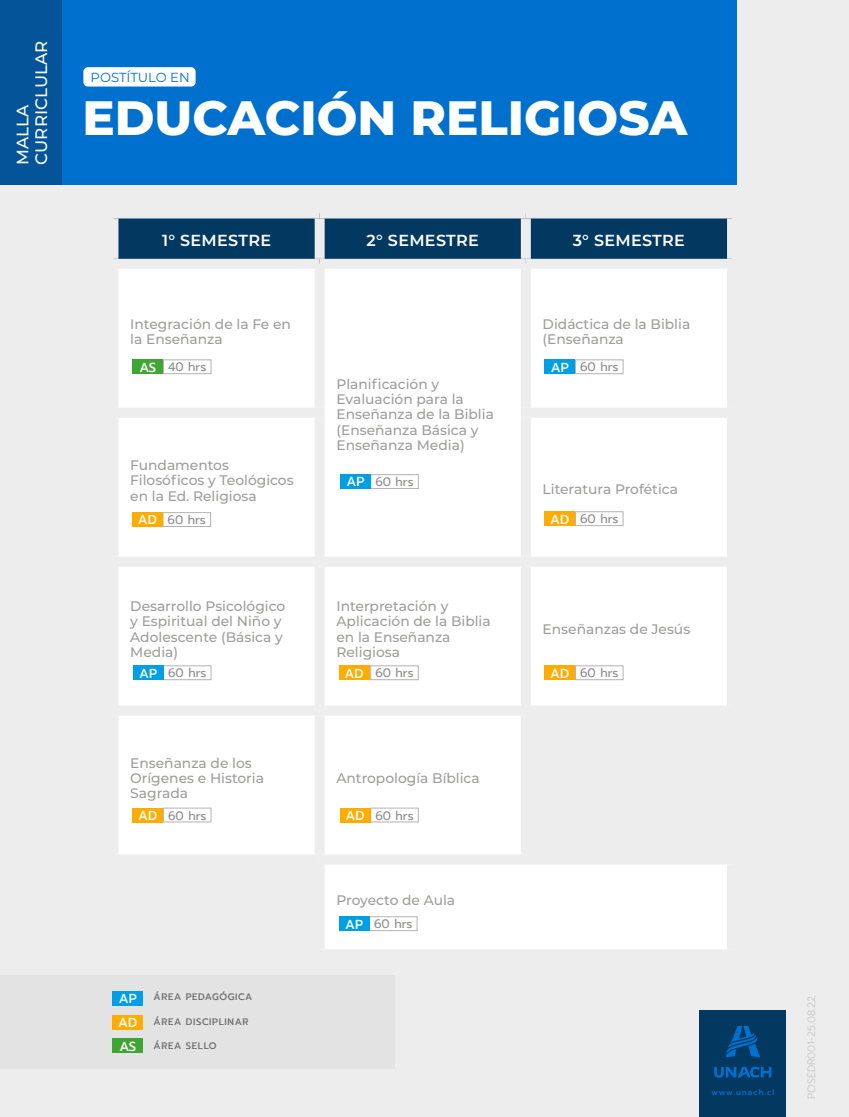
<style>
.page{position:relative;width:849px;height:1117px;background:#fff}
.page>*{position:absolute;margin:0;border:0;box-sizing:border-box;transform-origin:0 0}
.t1{font:800 48.12px "Montserrat";color:#fff}
.t2{font:500 16.62px/18.6px "Montserrat";color:#fff}
.t3{font:600 15.92px "Montserrat";letter-spacing:.02em;color:#fff}
.t4{font:500 13.83px/15.4px "Montserrat";color:#9d9d9c}
.t5{font:13.12px "Montserrat";color:#0070ce}
.t6{font:500 12.95px/23.8px "Prompt";color:#fff;text-align:justify}
.t7{font:12.25px "Prompt";color:#8c8c8b}
.t8{font:300 10.5px "Prompt";color:#c6c6c6}
.t9{font:500 9.45px "Prompt";letter-spacing:.07em;color:#706f6f}
.t10{font:500 7.88px "Prompt";letter-spacing:.125em;color:#0070ce}
.s1{font-weight:500;font-size:12.95px;color:#fff}
</style>
<div class="page">
<div style="left:0;top:0;width:848px;height:1116px;background:#ededed"></div>
<div style="left:60px;top:0;width:676px;height:185px;background:#0070ce"></div>
<div style="left:0;top:0;width:62px;height:185px;background:#035499"></div>
<div style="left:83px;top:67px;width:112px;height:19px;background:#fff;border-radius:4px"></div>
<div style="left:118px;top:218px;width:608px;height:41px;background:#033861"></div>
<svg style="left:119px;top:269px;width:607px;height:680px;background:#fcfcfc"></svg>
<div style="left:314px;top:218px;width:10px;height:41px;background:#ededed"></div>
<div style="left:520px;top:218px;width:10px;height:41px;background:#ededed"></div>
<div style="left:108px;top:407px;width:216px;height:10px;background:#ededed"></div>
<div style="left:314px;top:417px;width:10px;height:139px;background:#ededed"></div>
<div style="left:520px;top:417px;width:10px;height:139px;background:#ededed"></div>
<div style="left:108px;top:556px;width:211px;height:10px;background:#ededed"></div>
<div style="left:319px;top:556px;width:206px;height:10px;background:#ededed"></div>
<div style="left:314px;top:566px;width:10px;height:139px;background:#ededed"></div>
<div style="left:520px;top:566px;width:10px;height:139px;background:#ededed"></div>
<div style="left:108px;top:705px;width:211px;height:10px;background:#ededed"></div>
<div style="left:319px;top:705px;width:206px;height:10px;background:#ededed"></div>
<div style="left:314px;top:715px;width:10px;height:139px;background:#ededed"></div>
<div style="left:525px;top:705px;width:211px;height:10px;background:#ededed"></div>
<div style="left:520px;top:715px;width:10px;height:139px;background:#ededed"></div>
<div style="left:108px;top:854px;width:211px;height:10px;background:#ededed"></div>
<div style="left:319px;top:854px;width:206px;height:10px;background:#ededed"></div>
<div style="left:314px;top:864px;width:10px;height:85px;background:#ededed"></div>
<div style="left:525px;top:854px;width:211px;height:10px;background:#ededed"></div>
<div style="left:314px;top:269px;width:10px;height:138px;background:#ededed"></div>
<div style="left:520px;top:269px;width:10px;height:138px;background:#ededed"></div>
<div style="left:520px;top:407px;width:216px;height:10px;background:#ededed"></div>
<div style="left:525px;top:556px;width:211px;height:10px;background:#ededed"></div>
<div style="left:132px;top:359px;width:31px;height:15px;background:#3fa535"></div>
<div style="left:163px;top:359px;width:48px;height:15px;border:1px solid #b6b1b3"></div>
<div style="left:575px;top:359px;width:48px;height:15px;border:1px solid #b6b1b3"></div>
<div style="left:370px;top:474px;width:48px;height:14px;border:1px solid #b6b1b3"></div>
<div style="left:369px;top:916px;width:48px;height:14px;border:1px solid #b6b1b3"></div>
<div style="left:575px;top:511px;width:48px;height:14px;border:1px solid #b6b1b3"></div>
<div style="left:163px;top:512px;width:48px;height:14px;border:1px solid #b6b1b3"></div>
<div style="left:163px;top:665px;width:48px;height:14px;border:1px solid #b6b1b3"></div>
<div style="left:163px;top:807px;width:48px;height:15px;border:1px solid #b6b1b3"></div>
<div style="left:370px;top:665px;width:48px;height:14px;border:1px solid #b6b1b3"></div>
<div style="left:370px;top:807px;width:48px;height:15px;border:1px solid #b6b1b3"></div>
<div style="left:575px;top:665px;width:48px;height:14px;border:1px solid #b6b1b3"></div>
<div style="left:544px;top:511px;width:31px;height:14px;background:#ffac00"></div>
<div style="left:132px;top:512px;width:31px;height:14px;background:#ffac00"></div>
<div style="left:132px;top:807px;width:31px;height:15px;background:#ffac00"></div>
<div style="left:339px;top:807px;width:31px;height:15px;background:#ffac00"></div>
<div style="left:544px;top:665px;width:31px;height:14px;background:#ffac00"></div>
<div style="left:338px;top:665px;width:31px;height:14px;background:#ffac00"></div>
<div style="left:544px;top:359px;width:31px;height:15px;background:#009fe3"></div>
<div style="left:340px;top:474px;width:31px;height:14px;background:#009fe3"></div>
<div style="left:338px;top:916px;width:31px;height:14px;background:#009fe3"></div>
<div style="left:133px;top:665px;width:31px;height:14px;background:#009fe3"></div>
<div style="left:0;top:975px;width:394px;height:93px;background:#e3e3e3"></div>
<div style="left:112px;top:990px;width:31px;height:15px;background:#009fe3"></div>
<div style="left:112px;top:1014px;width:31px;height:15px;background:#ffac00"></div>
<div style="left:112px;top:1038px;width:31px;height:14px;background:#3fa535"></div>
<div style="left:699px;top:1010px;width:86px;height:106px;background:#033861"></div>
<svg style="left:725px;top:1025px;width:35px;height:32px"></svg>
<svg style="left:714px;top:1066px;width:57px;height:11px"></svg>
<p class="t2" style="left:13px;top:165px;width:125px;rotate:-90deg">MALLA<br>CURRICLULAR</p>
<p class="t5" style="left:91px;top:68px;width:100px">POSTÍTULO EN</p>
<h1 class="t1" style="left:82px;top:83px;width:606px">EDUCACIÓN RELIGIOSA</h1>
<p class="t3" style="left:162px;top:229px;width:110px">1° SEMESTRE</p>
<p class="t3" style="left:366px;top:229px;width:114px">2° SEMESTRE</p>
<p class="t3" style="left:572px;top:229px;width:113px">3° SEMESTRE</p>
<p class="t4" style="left:130px;top:315px;width:162px">Integración de la Fe en la Enseñanza</p>
<p class="t4" style="left:542px;top:315px;width:149px">Didáctica de la Biblia (Enseñanza</p>
<p class="t7" style="left:139px;top:358px;width:68px"><span class="s1">AS</span> 40 hrs</p>
<p class="t7" style="left:580px;top:358px;width:40px">60 hrs</p>
<p class="t6" style="left:550px;top:355px;width:19px">AP</p>
<p class="t4" style="left:130px;top:456px;width:165px">Fundamentos<br>Filosóficos y Teológicos en la Ed. Religiosa</p>
<p class="t4" style="left:336px;top:375px;width:159px">Planificación y<br>Evaluación para la<br>Enseñanza de la Biblia (Enseñanza Básica y<br>Enseñanza Media)</p>
<p class="t6" style="left:346px;top:470px;width:19px">AP</p>
<p class="t7" style="left:375px;top:473px;width:40px">60 hrs</p>
<p class="t4" style="left:542px;top:480px;width:137px">Literatura Profética</p>
<p class="t7" style="left:168px;top:511px;width:40px">60 hrs</p>
<p class="t7" style="left:580px;top:510px;width:40px">60 hrs</p>
<p class="t6" style="left:138px;top:508px;width:21px">AD</p>
<p class="t6" style="left:550px;top:507px;width:21px">AD</p>
<p class="t4" style="left:130px;top:597px;width:156px">Desarrollo Psicológico y Espiritual del Niño y<br>Adolescente (Básica y<br>Media)</p>
<p class="t4" style="left:336px;top:597px;width:156px">Interpretación y<br>Aplicación de la Biblia en la Enseñanza<br>Religiosa</p>
<p class="t4" style="left:542px;top:620px;width:149px">Enseñanzas de Jesús</p>
<p class="t6" style="left:139px;top:661px;width:19px">AP</p>
<p class="t7" style="left:168px;top:664px;width:40px">60 hrs</p>
<p class="t7" style="left:375px;top:664px;width:40px">60 hrs</p>
<p class="t6" style="left:344px;top:661px;width:21px">AD</p>
<p class="t6" style="left:550px;top:661px;width:21px">AD</p>
<p class="t7" style="left:580px;top:664px;width:40px">60 hrs</p>
<p class="t4" style="left:130px;top:754px;width:135px">Enseñanza de los<br>Orígenes e Historia<br>Sagrada</p>
<p class="t4" style="left:336px;top:769px;width:145px">Antropología Bíblica</p>
<p class="t7" style="left:168px;top:806px;width:40px">60 hrs</p>
<p class="t6" style="left:138px;top:803px;width:21px">AD</p>
<p class="t6" style="left:345px;top:803px;width:21px">AD</p>
<p class="t7" style="left:375px;top:806px;width:40px">60 hrs</p>
<p class="t4" style="left:336px;top:891px;width:120px">Proyecto de Aula</p>
<p class="t6" style="left:118px;top:986px;width:21px">AP AD AS</p>
<p class="t9" style="left:153px;top:989px;width:100px">ÁREA PEDAGÓGICA</p>
<p class="t9" style="left:153px;top:1014px;width:96px">ÁREA DISCIPLINAR</p>
<p class="t9" style="left:153px;top:1038px;width:65px">ÁREA SELLO</p>
<p class="t6" style="left:345px;top:912px;width:19px">AP</p>
<p class="t7" style="left:374px;top:915px;width:40px">60 hrs</p>
<p class="t10" style="left:711px;top:1086px;width:64px">www.unach.cl</p>
<p class="t8" style="left:804px;top:1098px;width:105px;rotate:-90deg">POSEDR001-25.08.22</p>
</div>
